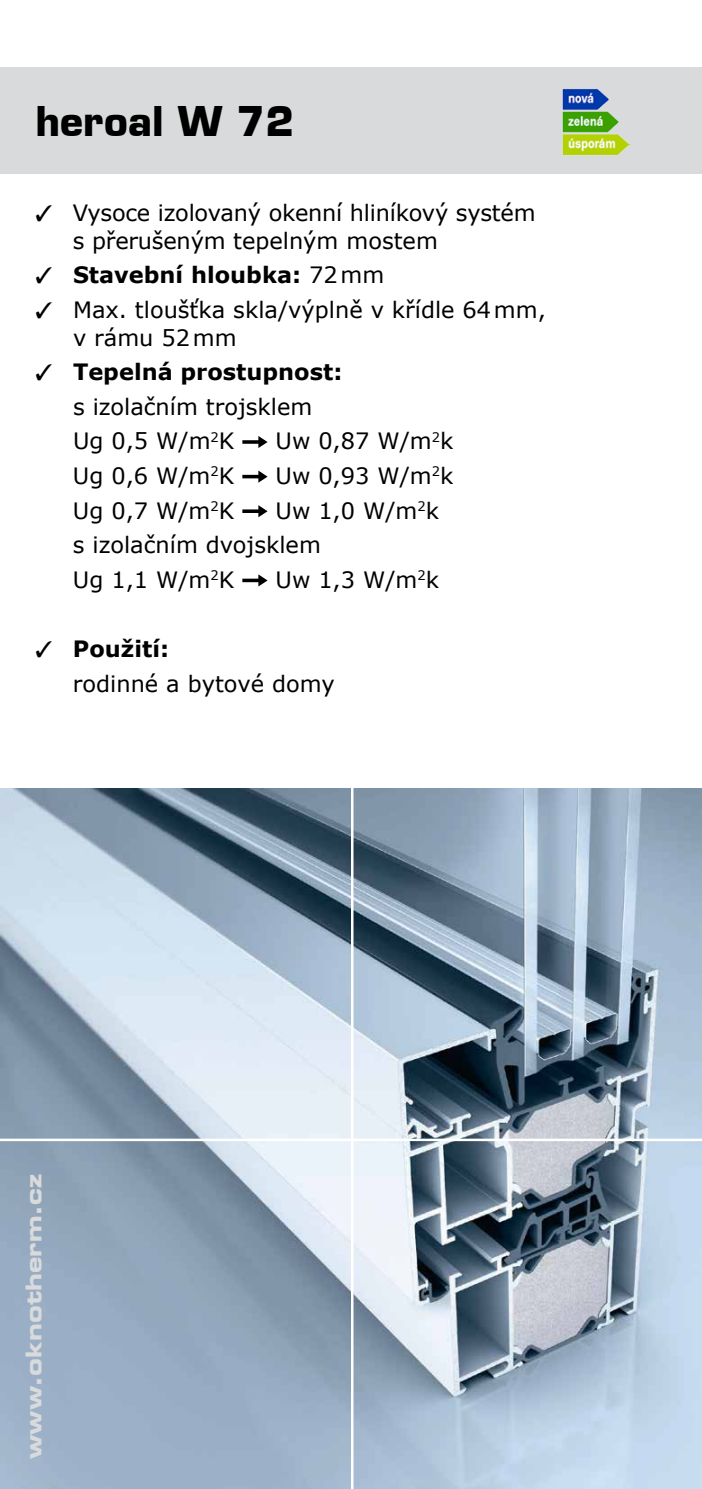
<style>
.page{position:relative;width:702px;height:1489px;background:#fff}
.page>*{position:absolute;margin:0;border:0;box-sizing:border-box;transform-origin:0 0}
.t1{font:700 40px "Eurostile LT";color:#000}
.t2{font:22.5px/34.5px "Verdana";color:#000}
.t3{font:700 22.5px "Verdana";color:#000}
.t4{font:22px "Eurostile CE Bold Extended Two";color:#d9dadb}
.s1{font-weight:700}
</style>
<div class="page">
<img style="left:0;top:788px;width:702px;height:700px">
<div style="left:0;top:67px;width:702px;height:106px;background:#d9dadb"></div>
<hr style="left:0;top:1138px;width:702px;height:3px;background:#fff">
<hr style="left:351px;top:787px;width:2px;height:701px;background:#fff">
<svg style="left:242px;top:436px;width:25px;height:12px"></svg>
<svg style="left:242px;top:470px;width:25px;height:12px"></svg>
<svg style="left:242px;top:505px;width:25px;height:12px"></svg>
<svg style="left:242px;top:574px;width:25px;height:12px"></svg>
<img style="left:562px;top:89px;width:67px;height:66px">
<h1 class="t1" style="left:35px;top:97px;width:260px">heroal W 72</h1>
<p class="t2" style="left:73px;top:199px;width:464px;line-height:27.5px">Vysoce izolovaný okenní hliníkový systém s přerušeným tepelným mostem</p>
<p class="t2" style="left:73px;top:258px;width:474px"><span class="s1">Stavební hloubka:</span> 72mm<br>Max. tloušťka skla/výplně v křídle 64mm,</p>
<p class="t2" style="left:73px;top:320px;width:165px">v rámu 52mm</p>
<p class="t3" style="left:73px;top:356px;width:271px">Tepelná prostupnost:</p>
<p class="t2" style="left:73px;top:389px;width:241px">s izolačním trojsklem<br>Ug 0,5 W/m<sup>2</sup>K</p>
<p class="t2" style="left:275px;top:423px;width:179px">Uw 0,87 W/m<sup>2</sup>k</p>
<p class="t2" style="left:73px;top:458px;width:163px">Ug 0,6 W/m<sup>2</sup>K</p>
<p class="t2" style="left:275px;top:458px;width:179px">Uw 0,93 W/m<sup>2</sup>k</p>
<p class="t2" style="left:73px;top:493px;width:163px">Ug 0,7 W/m<sup>2</sup>K</p>
<p class="t2" style="left:73px;top:493px;width:367px;text-indent:202px">Uw 1,0 W/m<sup>2</sup>k s izolačním dvojsklem<br>Ug 1,1 W/m<sup>2</sup>K</p>
<p class="t2" style="left:275px;top:562px;width:165px">Uw 1,3 W/m<sup>2</sup>k</p>
<p class="t3" style="left:73px;top:633px;width:98px">Použití:</p>
<p class="t2" style="left:73px;top:666px;width:263px">rodinné a bytové domy</p>
<p class="t4" style="left:21px;top:1458px;width:286px;rotate:-90deg">www.oknotherm.cz</p>
</div>
